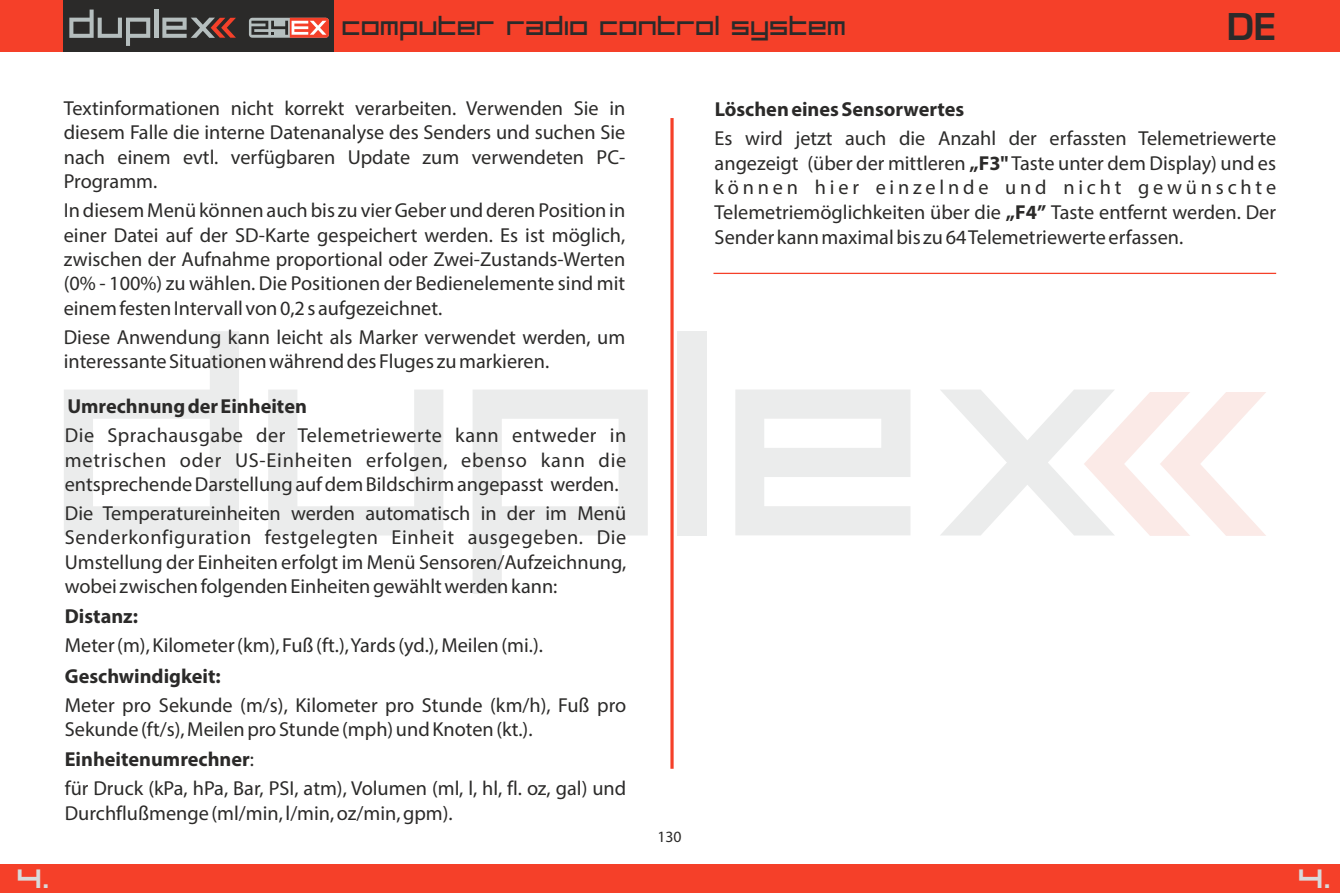
<style>
.page{position:relative;width:1340px;height:893px;background:#fff}
.page>*{position:absolute;margin:0;border:0;box-sizing:border-box;transform-origin:0 0}
.t1{font:37.12px "JETI TX2";color:#d9dada}
.t2{font:700 36px "Euromode";color:#2b2a29}
.t3{font:27.45px "JETI TX2";color:#2b2a29}
.t4{font:20.25px/24.3px "Myriad Pro";color:#2b2a29;text-align:justify}
.t5{font:700 20.25px "Myriad Pro";color:#2b2a29}
.t6{font:15.75px "Myriad Pro";color:#2b2a29}
.s1{font-weight:700}
</style>
<div class="page">
<div style="left:0;top:0;width:1339px;height:52px;background:#f54029"></div>
<hr style="left:670px;top:118px;width:3px;height:651px;background:#f54029">
<div style="left:677px;top:331px;width:29px;height:204px;background:#ebecec"></div>
<svg style="left:473px;top:390px;width:174px;height:204px"></svg>
<svg style="left:268px;top:390px;width:175px;height:145px"></svg>
<svg style="left:64px;top:331px;width:175px;height:204px"></svg>
<svg style="left:941px;top:390px;width:325px;height:146px"></svg>
<svg style="left:735px;top:390px;width:175px;height:145px"></svg>
<div style="left:64px;top:0;width:270px;height:52px;background:#2b2a29"></div>
<div style="left:249px;top:18px;width:80px;height:20px;background:#b5bebe;border-radius:3px"></div>
<svg style="left:251px;top:18px;width:78px;height:20px"></svg>
<hr style="left:154px;top:10px;width:4px;height:28px;background:#b5bebe">
<svg style="left:69px;top:10px;width:81px;height:36px"></svg>
<svg style="left:162px;top:18px;width:74px;height:20px"></svg>
<div style="left:0;top:864px;width:1339px;height:29px;background:#f54029"></div>
<hr style="left:713px;top:273px;width:563px;height:1px;background:#f54029">
<h3 class="t3" style="left:341px;top:13px;width:506px">computer radio control system</h3>
<h2 class="t2" style="left:1226px;top:12px;width:51px">DE</h2>
<p class="t4" style="left:64px;top:98px;width:563px">Textinformationen nicht korrekt verarbeiten. Verwenden Sie in diesem Falle die interne Datenanalyse des Senders und suchen Sie nach einem evtl. verfügbaren Update zum verwendeten PC-Programm.</p>
<p class="t4" style="left:64px;top:200px;width:563px">In diesem Menü können auch bis zu vier Geber und deren Position in einer Datei auf der SD-Karte gespeichert werden. Es ist möglich, zwischen der Aufnahme proportional oder Zwei-Zustands-Werten (0% - 100%) zu wählen. Die Positionen der Bedienelemente sind mit einem festen Intervall von 0,2 s aufgezeichnet.</p>
<p class="t4" style="left:64px;top:327px;width:563px">Diese Anwendung kann leicht als Marker verwendet werden, um interessante Situationen während des Fluges zu markieren.</p>
<p class="t5" style="left:67px;top:398px;width:241px">Umrechnung der Einheiten</p>
<p class="t4" style="left:65px;top:425px;width:563px">Die Sprachausgabe der Telemetriewerte kann entweder in metrischen oder US-Einheiten erfolgen, ebenso kann die entsprechende Darstellung auf dem Bildschirm angepasst werden.</p>
<p class="t4" style="left:65px;top:503px;width:563px">Die Temperatureinheiten werden automatisch in der im Menü Senderkonfiguration festgelegten Einheit ausgegeben. Die Umstellung der Einheiten erfolgt im Menü Sensoren/Aufzeichnung, wobei zwischen folgenden Einheiten gewählt werden kann:</p>
<p class="t5" style="left:65px;top:608px;width:75px">Distanz:</p>
<p class="t4" style="left:65px;top:635px;width:479px">Meter (m), Kilometer (km), Fuß (ft.), Yards (yd.), Meilen (mi.).</p>
<p class="t5" style="left:65px;top:667px;width:157px">Geschwindigkeit:</p>
<p class="t4" style="left:65px;top:695px;width:563px">Meter pro Sekunde (m/s), Kilometer pro Stunde (km/h), Fuß pro<br>Sekunde (ft/s), Meilen pro Stunde (mph) und Knoten (kt.).</p>
<p class="t4" style="left:65px;top:747px;width:563px;line-height:29.2px"><span class="s1">Einheitenumrechner</span>:<br>für Druck (kPa, hPa, Bar, PSI, atm), Volumen (ml, l, hl, fl. oz, gal) und</p>
<p class="t4" style="left:65px;top:803px;width:389px">Durchflußmenge (ml/min, l/min, oz/min, gpm).</p>
<p class="t6" style="left:657px;top:830px;width:26px">130</p>
<p class="t5" style="left:714px;top:101px;width:251px">Löschen eines Sensorwertes</p>
<p class="t4" style="left:714px;top:127px;width:563px">Es wird jetzt auch die Anzahl der erfassten Telemetriewerte angezeigt (über der mittleren <span class="s1">„F3"</span> Taste unter dem Display) und es können hier einzelnde und nicht gewünschte Telemetriemöglichkeiten über die <span class="s1">„F4”</span> Taste entfernt werden. Der Sender kann maximal bis zu 64Telemetriewerte erfassen.</p>
<h1 class="t1" style="left:16px;top:858px;width:35px">4.</h1>
<h1 class="t1" style="left:1297px;top:858px;width:35px">4.</h1>
</div>
